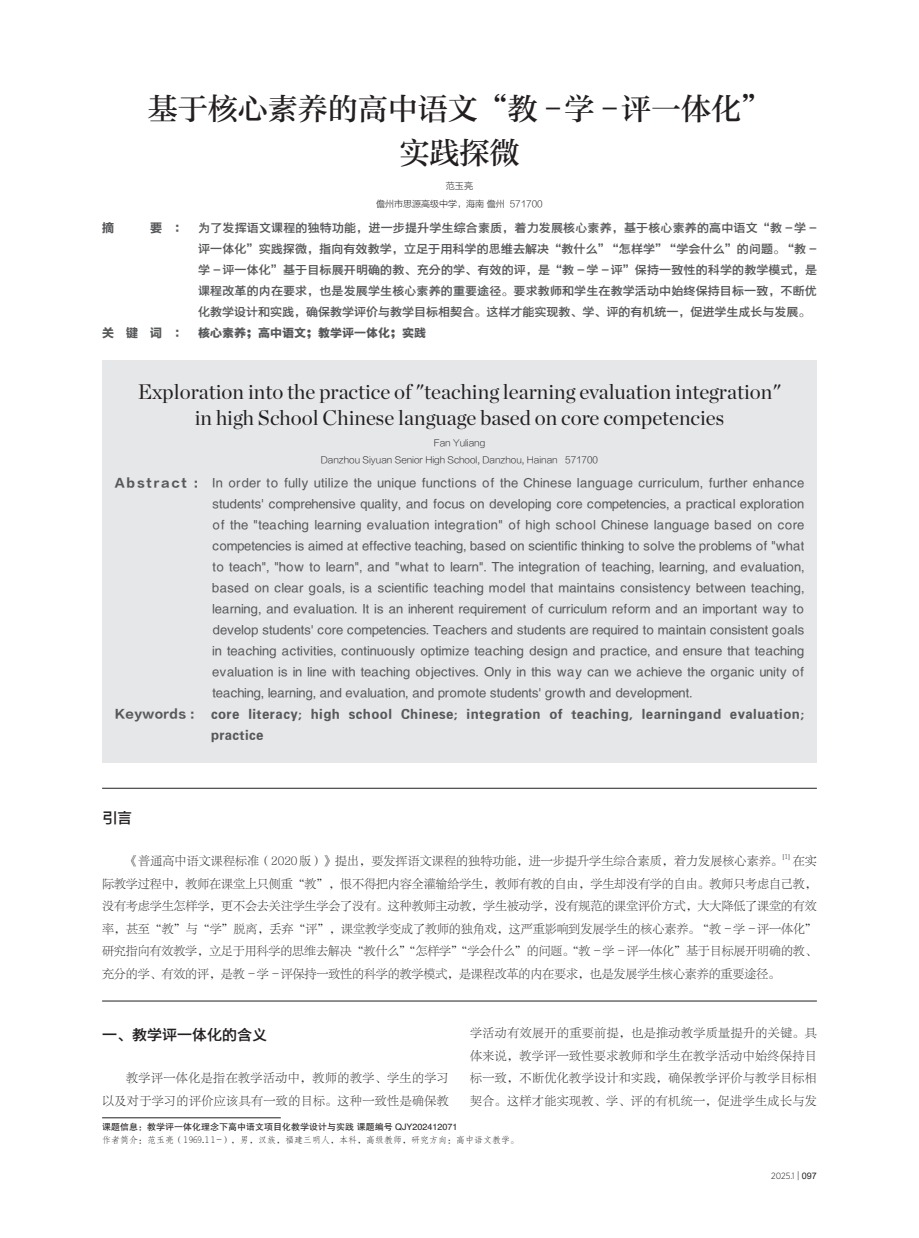
<style>
.page{position:relative;width:919px;height:1238px;background:#fff}
.page>*{position:absolute;margin:0;border:0;box-sizing:border-box;transform-origin:0 0}
.标题{font:30px "FZZHUNYSK GBK1 0";color:#231f20}
.英文标题{font:21px/25.2px "Chronicle Display";color:#231f20;text-align:center}
.一{font:15px "FZYDZHK GBK1 0";color:#231f20}
.英文摘要{font:12px/21px "FZYDZHK GBK1 0";letter-spacing:.03em;color:#57585a;text-align:justify}
.正文{font:12px/22.5px "FZLTSK GBK1 0";letter-spacing:.035em;color:#231f20;text-align:justify}
.摘要{font:12px/21px "FZYDZHK GBK1 0";color:#57585a;text-align:justify}
.英文关键词{font:12px/21px "FZYDCHK GBK1 0";letter-spacing:.04em;color:#57585a}
.正文-2{font:12px "FZLTSK GBK1 0";letter-spacing:.01em;color:#231f20}
.关键词{font:12px "FZYDCHK GBK1 0";color:#57585a}
.英文关键词-2{font:12px "FZLTDHK GBK1 0";letter-spacing:.03em;color:#57585a}
.摘要-2{font:12px "FZLTDHK GBK1 0";color:#57585a}
.作者简介无线{font:9px "FZFSK GBK1 0";color:#231f20}
.英文单位{font:9px "FZLTXHK GBK1 0";color:#231f20}
.基金{font:9px "FZHTK GBK1 0";color:#231f20}
.单位{font:9px "FZLTXHK GBK1 0";color:#231f20}
.t1{font:300 9px "Gotham Narrow";color:#231f20}
.英文作者{font:9px "FZLTXHK GBK1 0";color:#231f20}
.作者{font:9px "FZLTXHK GBK1 0";color:#231f20}
.正文-3{font:7.05px "FZLTSK GBK1 0";color:#231f20}
.s1{font-family:"FZLTDHK GBK1 0"}
.s2{font-family:"FZLTKHK GBK1 0";font-weight:400}
.s3{font-family:"Arial";font-weight:400}
</style>
<div class="page">
<hr style="left:102px;top:1117px;width:179px;height:1px;background:#231f20">
<div style="left:102px;top:360px;width:714px;height:402px;background:#e6e7e9"></div>
<hr style="left:102px;top:788px;width:714px;height:1px;background:#231f20">
<hr style="left:102px;top:1000px;width:714px;height:1px;background:#231f20">
<p class="标题" style="left:148px;top:91px;width:625px">基于核心素养的高中语文“教 -学 -评一体化”</p>
<p class="标题" style="left:399px;top:135px;width:121px">实践探微</p>
<p class="作者" style="left:446px;top:181px;width:28px">范玉亮</p>
<p class="单位" style="left:376px;top:199px;width:168px">儋州市思源高级中学，海南 儋州 571700</p>
<p class="摘要-2" style="left:102px;top:221px;width:13px">摘</p>
<p class="摘要" style="left:198px;top:218px;width:620px;text-indent:-48px"><span class="s1">要 ：</span> 为了发挥语文课程的独特功能，进一步提升学生综合素质，着力发展核心素养，基于核心素养的高中语文“教 -学 -评一体化”实践探微，指向有效教学，立足于用科学的思维去解决“教什么”“怎样学”“学会什么”的问题。“教 -学 -评一体化”基于目标展开明确的教、充分的学、有效的评，是“教 -学 -评”保持一致性的科学的教学模式，是课程改革的内在要求，也是发展学生核心素养的重要途径。要求教师和学生在教学活动中始终保持目标一致，不断优化教学设计和实践，确保教学评价与教学目标相契合。这样才能实现教、学、评的有机统一，促进学生成长与发展。</p>
<p class="关键词" style="left:102px;top:326px;width:325px"><span class="s1">关 键 词 ：</span> 核心素养；高中语文；教学评一体化；实践</p>
<p class="英文标题" style="left:138px;top:378px;width:645px">Exploration into the practice of "teaching learning evaluation integration" in high School Chinese language based on core competencies</p>
<p class="英文作者" style="left:433px;top:438px;width:53px">Fan Yuliang</p>
<p class="英文单位" style="left:321px;top:455px;width:279px">Danzhou Siyuan Senior High School, Danzhou, Hainan 571700</p>
<p class="英文摘要" style="left:212px;top:473px;width:593px;text-indent:-98px"><span class="s1">Abstract :</span> In order to fully utilize the unique functions of the Chinese language curriculum, further enhance students' comprehensive quality, and focus on developing core competencies, a practical exploration of the "teaching learning evaluation integration" of high school Chinese language based on core competencies is aimed at effective teaching, based on scientific thinking to solve the problems of "what to teach", "how to learn", and "what to learn". The integration of teaching, learning, and evaluation, based on clear goals, is a scientific teaching model that maintains consistency between teaching, learning, and evaluation. It is an inherent requirement of curriculum reform and an important way to develop students' core competencies. Teachers and students are required to maintain consistent goals in teaching activities, continuously optimize teaching design and practice, and ensure that teaching evaluation is in line with teaching objectives. Only in this way can we achieve the organic unity of teaching, learning, and evaluation, and promote students' growth and development.</p>
<p class="英文关键词-2" style="left:115px;top:707px;width:81px">Keywords :</p>
<p class="英文关键词" style="left:211px;top:704px;width:594px">core literacy; high school Chinese; integration of teaching, learningand evaluation; practice</p>
<p class="一" style="left:102px;top:809px;width:31px">引言</p>
<p class="正文-2" style="left:126px;top:854px;width:658px">《普通高中语文课程标准（2020版）》提出，要发挥语文课程的独特功能，进一步提升学生综合素质，着力发展核心素养。</p>
<p class="正文-3" style="left:782px;top:853px;width:9px">[1]</p>
<p class="正文" style="left:102px;top:850px;width:716px;text-indent:690px">在实际教学过程中，教师在课堂上只侧重“教”，恨不得把内容全灌输给学生，教师有教的自由，学生却没有学的自由。教师只考虑自己教，没有考虑学生怎样学，更不会去关注学生学会了没有。这种教师主动教，学生被动学，没有规范的课堂评价方式，大大降低了课堂的有效率，甚至“教”与“学”脱离，丢弃“评”，课堂教学变成了教师的独角戏，这严重影响到发展学生的核心素养。“教 -学 -评一体化”研究指向有效教学，立足于用科学的思维去解决“教什么”“怎样学”“学会什么”的问题。“教 -学 -评一体化”基于目标展开明确的教、充分的学、有效的评，是教 -学 -评保持一致性的科学的教学模式，是课程改革的内在要求，也是发展学生核心素养的重要途径。</p>
<p class="正文" style="left:470px;top:1022px;width:348px">学活动有效展开的重要前提，也是推动教学质量提升的关键。具体来说，教学评一致性要求教师和学生在教学活动中始终保持目标一致，不断优化教学设计和实践，确保教学评价与教学目标相契合。这样才能实现教、学、评的有机统一，促进学生成长与发</p>
<p class="一" style="left:102px;top:1026px;width:166px">一、教学评一体化的含义</p>
<p class="正文" style="left:102px;top:1067px;width:348px;text-align:right">教学评一体化是指在教学活动中，教师的教学、学生的学习<br>以及对于学习的评价应该具有一致的目标。这种一致性是确保教</p>
<p class="基金" style="left:102px;top:1121px;width:357px">课题信息：教学评一体化理念下高中语文项目化教学设计与实践 课题编号 QJY202412071</p>
<p class="作者简介无线" style="left:102px;top:1135px;width:418px">作者简介：范玉亮（1969.11-），男，汉族，福建三明人，本科，高级教师，研究方向：高中语文教学。</p>
<p class="t1" style="left:771px;top:1170px;width:47px">2025.1 <span class="s2">|</span> <span class="s3">097</span></p>
</div>
